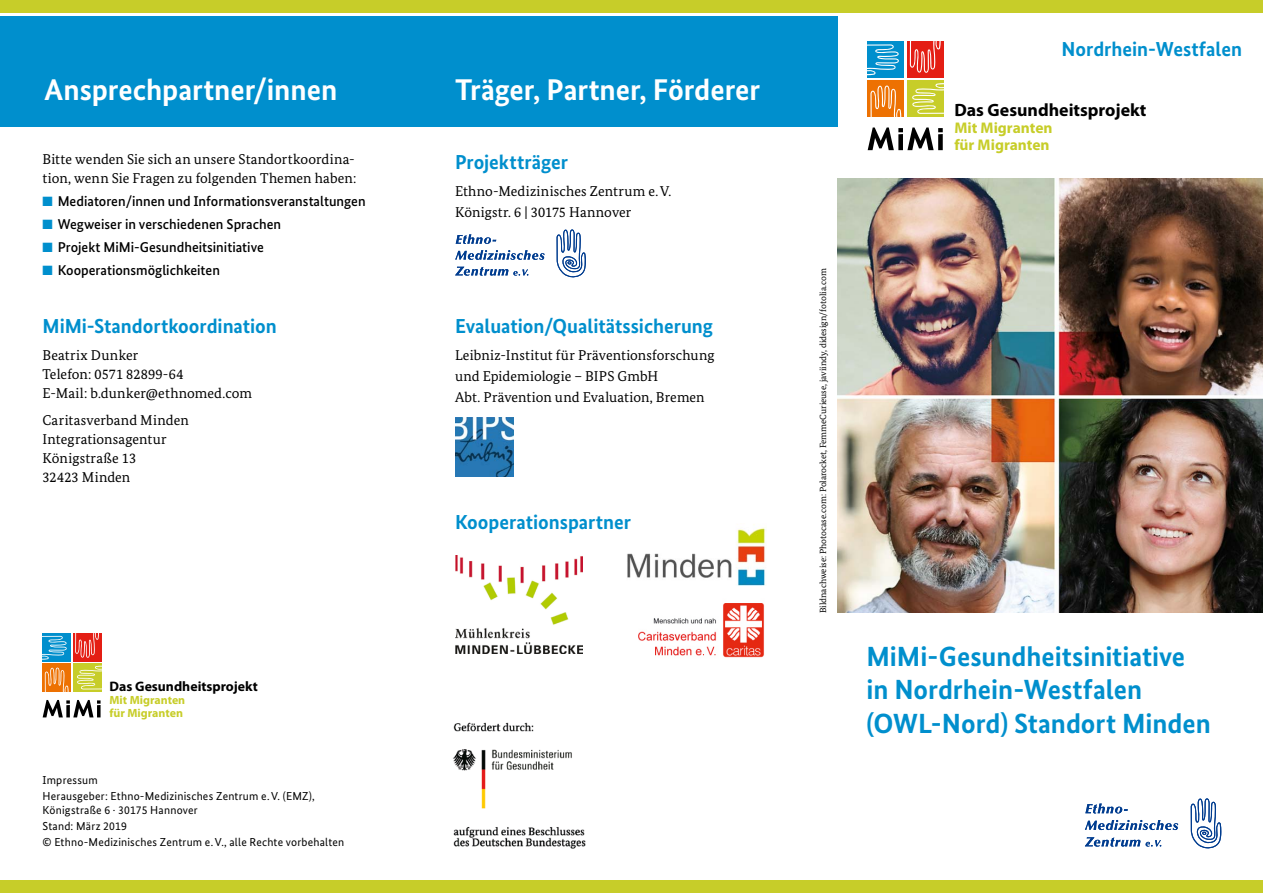
<style>
.page{position:relative;width:1263px;height:893px;background:#fff}
.page>*{position:absolute;margin:0;border:0;box-sizing:border-box;transform-origin:0 0}
.t1{font:700 30px "Bundes Sans";letter-spacing:-.005em;color:#fff}
.t2{font:700 27.75px/33.3px "Bundes Sans";color:#008fcd}
.t3{font:700 20.25px "Bundes Sans";color:#008fcd}
.t4{font:700 17.85px "Myriad Pro";color:#000}
.t5{font:700 15.45px/17px "Myriad Pro";color:#c7cd29}
.t6{font:14.25px/18.8px "Bundes Serif";letter-spacing:.005em;color:#000}
.t7{font:500 14.25px "Bundes Sans";color:#000}
.t8{font:700 13.8px "Myriad Pro";color:#000}
.t9{font:700 11.85px/13px "Myriad Pro";color:#c7cd29}
.t10{font:11.55px/16px "Bundes Sans";letter-spacing:.02em;color:#000}
.t11{font:9px "Bundes Serif";color:#000}
.s1{color:#008fcd}
</style>
<div class="page">
<div style="left:0;top:16px;width:838px;height:110px;background:#008fcd"></div>
<div style="left:0;top:0;width:1263px;height:13px;background:#c7cd29"></div>
<div style="left:0;top:880px;width:1263px;height:13px;background:#c7cd29"></div>
<svg style="left:868px;top:127px;width:75px;height:23px"></svg>
<div style="left:867px;top:80px;width:37px;height:37px;background:#ed7102"></div>
<svg style="left:870px;top:86px;width:31px;height:31px"></svg>
<div style="left:907px;top:80px;width:36px;height:37px;background:#c7cd29"></div>
<svg style="left:912px;top:83px;width:31px;height:31px"></svg>
<div style="left:907px;top:41px;width:36px;height:37px;background:#e41e14"></div>
<svg style="left:910px;top:41px;width:31px;height:32px"></svg>
<div style="left:867px;top:41px;width:37px;height:37px;background:#008fcd"></div>
<svg style="left:867px;top:44px;width:32px;height:31px"></svg>
<svg style="left:43px;top:700px;width:58px;height:17px"></svg>
<svg style="left:97px;top:705px;width:4px;height:12px"></svg>
<svg style="left:43px;top:663px;width:28px;height:29px"></svg>
<svg style="left:45px;top:668px;width:24px;height:24px"></svg>
<div style="left:73px;top:663px;width:28px;height:29px;background:#c7cd29"></div>
<svg style="left:77px;top:666px;width:24px;height:23px"></svg>
<div style="left:73px;top:634px;width:28px;height:28px;background:#e41e14"></div>
<svg style="left:75px;top:634px;width:24px;height:24px"></svg>
<div style="left:43px;top:634px;width:28px;height:28px;background:#008fcd"></div>
<svg style="left:43px;top:636px;width:24px;height:24px"></svg>
<img style="left:838px;top:179px;width:425px;height:433px">
<svg style="left:1191px;top:798px;width:30px;height:51px"></svg>
<svg style="left:1085px;top:837px;width:76px;height:10px"></svg>
<svg style="left:1085px;top:803px;width:93px;height:27px"></svg>
<img style="left:453px;top:722px;width:133px;height:127px">
<svg style="left:556px;top:229px;width:30px;height:49px"></svg>
<svg style="left:455px;top:267px;width:73px;height:9px"></svg>
<svg style="left:455px;top:234px;width:90px;height:26px"></svg>
<img style="left:455px;top:418px;width:58px;height:58px">
<img style="left:455px;top:556px;width:128px;height:98px">
<img style="left:627px;top:524px;width:138px;height:62px">
<img style="left:638px;top:603px;width:126px;height:55px">
<h1 class="t1" style="left:45px;top:72px;width:294px">Ansprechpartner/innen</h1>
<p class="t6" style="left:43px;top:150px;width:316px">Bitte wenden Sie sich an unsere Standortkoordina&shy;tion, wenn Sie Fragen zu folgenden Themen haben:</p>
<p class="t7" style="left:43px;top:192px;width:325px"><span class="s1">■</span> Mediatoren/innen und Informationsveranstaltungen</p>
<p class="t7" style="left:43px;top:215px;width:240px"><span class="s1">■</span> Wegweiser in verschiedenen Sprachen</p>
<p class="t7" style="left:43px;top:238px;width:223px"><span class="s1">■</span> Projekt MiMi-Gesundheitsinitiative</p>
<p class="t7" style="left:43px;top:261px;width:179px"><span class="s1">■</span> Kooperationsmöglichkeiten</p>
<h3 class="t3" style="left:43px;top:314px;width:236px">MiMi-Standortkoordination</h3>
<p class="t6" style="left:43px;top:346px;width:211px">Beatrix Dunker<br>Telefon: 0571 82899-64<br>E-Mail: b.dunker@ethnomed.com</p>
<p class="t6" style="left:43px;top:411px;width:148px">Caritasverband Minden<br>Integrationsagentur<br>Königstraße 13<br>32423 Minden</p>
<p class="t8" style="left:109px;top:679px;width:150px">Das Gesundheitsprojekt</p>
<p class="t9" style="left:109px;top:694px;width:77px">Mit Migranten für Migranten</p>
<p class="t10" style="left:43px;top:772px;width:274px">Impressum<br>Herausgeber: Ethno-Medizinisches Zentrum e.V. (EMZ),</p>
<p class="t10" style="left:43px;top:802px;width:303px">Königstraße 6 · 30175 Hannover<br>Stand: März 2019<br>© Ethno-Medizinisches Zentrum e.V., alle Rechte vorbehalten</p>
<h1 class="t1" style="left:455px;top:72px;width:307px">Träger, Partner, Förderer</h1>
<h3 class="t3" style="left:455px;top:149px;width:115px">Projektträger</h3>
<p class="t6" style="left:455px;top:181px;width:218px;line-height:20.9px">Ethno-Medizinisches Zentrum e.V.<br>Königstr. 6 | 30175 Hannover</p>
<h3 class="t3" style="left:455px;top:314px;width:259px">Evaluation/Qualitätssicherung</h3>
<p class="t6" style="left:455px;top:345px;width:261px;line-height:20.9px">Leibniz-Institut für Präventionsforschung und Epidemiologie – BIPS GmbH<br>Abt. Prävention und Evaluation, Bremen</p>
<h3 class="t3" style="left:455px;top:510px;width:178px">Kooperationspartner</h3>
<h3 class="t3" style="left:1061px;top:36px;width:182px">Nordrhein-Westfalen</h3>
<p class="t4" style="left:954px;top:100px;width:194px">Das Gesundheitsprojekt</p>
<p class="t5" style="left:954px;top:119px;width:100px">Mit Migranten für Migranten</p>
<p class="t11" style="left:817px;top:613px;width:346px;rotate:-90deg">Bildnachweise: Photocase.com: Polarocket, FemmeCurieuse, javiindy, didesign/fotolia.com</p>
<h2 class="t2" style="left:866px;top:640px;width:346px">MiMi-Gesundheitsinitiative in Nordrhein-Westfalen (OWL-Nord) Standort Minden</h2>
</div>
